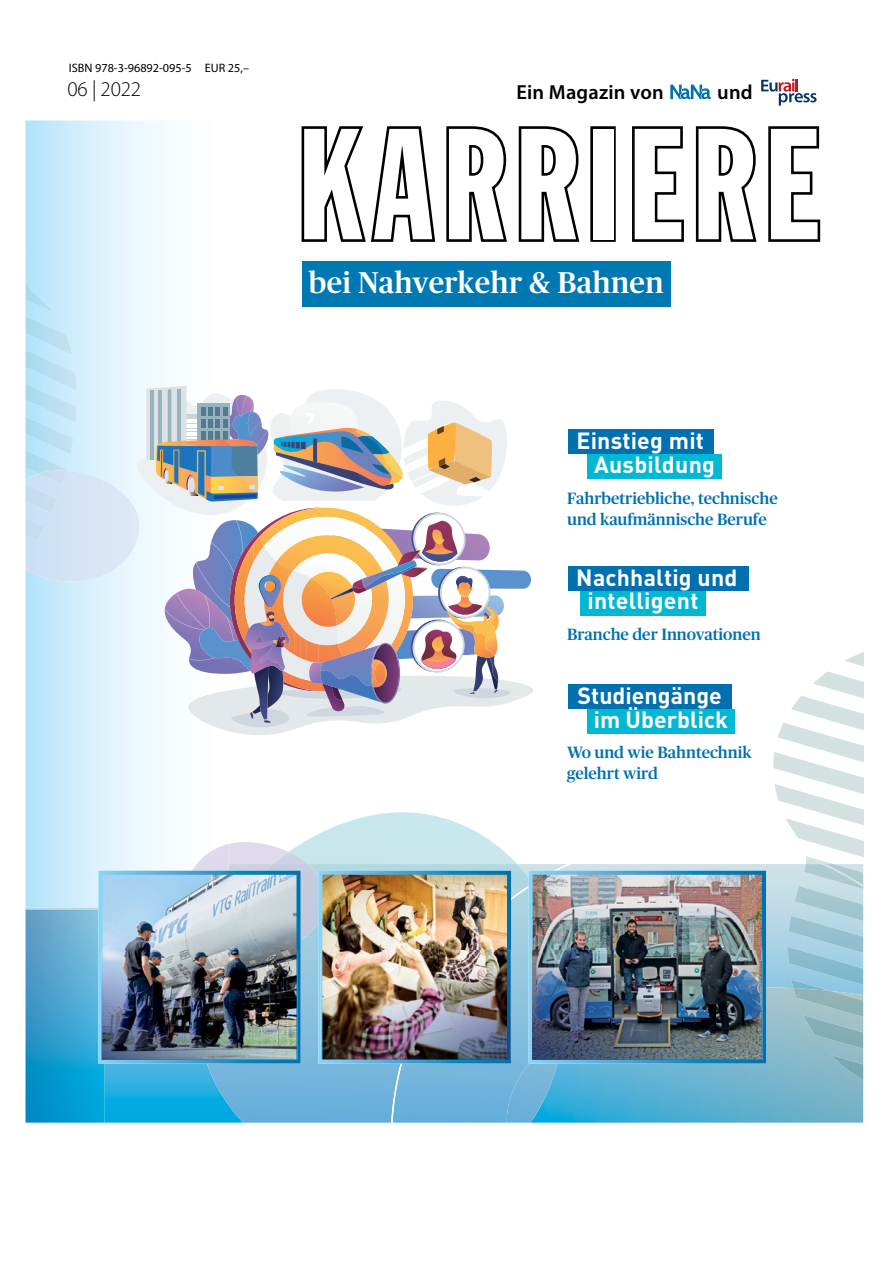
<style>
.page{position:relative;width:893px;height:1263px;background:#fff}
.page>*{position:absolute;margin:0;border:0;box-sizing:border-box;transform-origin:0 0}
.t1{font:154.95px "Franklin Gothic Std Extra Cond";letter-spacing:.06em;color:#fff}
.t2{font:500 30px "Publico Headline";letter-spacing:.01em;color:#fff}
.t3{font:700 23.1px/24px "DINOT";letter-spacing:.01em;color:#fff}
.t4{font:300 21px "Myriad Pro";letter-spacing:-.01em;color:#000}
.t5{font:600 20.4px "Myriad Pro";letter-spacing:.01em;color:#000}
.t6{font:300 20.4px "Myriad Pro";color:#000}
.t7{font:500 16.35px/21.8px "Publico Headline";color:#0071ae}
.t8{font:12.3px "Myriad Pro";color:#000}
</style>
<div class="page">
<svg style="left:26px;top:907px;width:181px;height:216px;background:#24b0e2"></svg>
<img style="left:207px;top:1063px;width:184px;height:60px">
<svg style="left:391px;top:864px;width:382px;height:259px;background:#8ac1df"></svg>
<img style="left:558px;top:987px;width:305px;height:136px">
<img style="left:507px;top:1063px;width:51px;height:60px">
<svg style="left:773px;top:652px;width:90px;height:339px"></svg>
<img style="left:793px;top:988px;width:70px;height:92px">
<svg style="left:26px;top:120px;width:141px;height:787px;background:#d5effc"></svg>
<img style="left:26px;top:909px;width:78px;height:214px">
<svg style="left:26px;top:248px;width:1px;height:12px"></svg>
<img style="left:529px;top:871px;width:237px;height:192px">
<img style="left:533px;top:950px;width:229px;height:109px">
<img style="left:98px;top:812px;width:419px;height:251px">
<img style="left:101px;top:950px;width:196px;height:110px">
<div style="left:568px;top:429px;width:145px;height:25px;background:#0071ae"></div>
<div style="left:587px;top:454px;width:135px;height:24px;background:#00b7d4"></div>
<div style="left:588px;top:709px;width:147px;height:25px;background:#00b7d4"></div>
<div style="left:568px;top:684px;width:163px;height:25px;background:#0071ae"></div>
<div style="left:568px;top:566px;width:180px;height:25px;background:#0071ae"></div>
<div style="left:580px;top:591px;width:126px;height:24px;background:#00b7d4"></div>
<svg style="left:26px;top:282px;width:507px;height:457px"></svg>
<div style="left:275px;top:41px;width:586px;height:295px;background:#fff"></div>
<svg style="left:670px;top:84px;width:41px;height:16px"></svg>
<svg style="left:670px;top:85px;width:41px;height:14px"></svg>
<svg style="left:761px;top:79px;width:56px;height:27px"></svg>
<svg style="left:301px;top:126px;width:135px;height:116px"></svg>
<svg style="left:446px;top:126px;width:61px;height:116px"></svg>
<svg style="left:518px;top:126px;width:62px;height:116px"></svg>
<div style="left:590px;top:126px;width:26px;height:116px;border:5px solid #000"></div>
<svg style="left:632px;top:126px;width:52px;height:116px"></svg>
<svg style="left:695px;top:126px;width:62px;height:116px"></svg>
<svg style="left:768px;top:126px;width:53px;height:116px"></svg>
<div style="left:302px;top:261px;width:368px;height:45px;background:#0078b2"></div>
<p class="t8" style="left:69px;top:60px;width:182px">ISBN 978-3-96892-095-5 EUR 25,–</p>
<p class="t6" style="left:67px;top:79px;width:71px">09 | 2021</p>
<p class="t5" style="left:516px;top:79px;width:149px">Ein Magazin von</p>
<p class="t5" style="left:717px;top:79px;width:37px">und</p>
<h1 class="t1" style="left:298px;top:102px;width:523px">KARRIERE</h1>
<h2 class="t2" style="left:309px;top:261px;width:356px">bei Nahverkehr &amp; Bahnen</h2>
<p class="t4" style="left:68px;top:78px;width:75px">06 | 2022</p>
<h3 class="t3" style="left:594px;top:427px;width:122px;text-indent:-18px">Einstieg mit<br>Ausbildung</h3>
<p class="t7" style="left:567px;top:486px;width:212px">Fahrbetriebliche, technische und kaufmännische Berufe</p>
<h3 class="t3" style="left:587px;top:565px;width:152px;line-height:23.1px;text-indent:-11px">Nachhaltig und intelligent</h3>
<p class="t7" style="left:567px;top:623px;width:195px">Branche der Innovationen</p>
<h3 class="t3" style="left:578px;top:682px;width:152px;line-height:24.5px;text-align:right">Studiengänge im Überblick</h3>
<p class="t7" style="left:567px;top:740px;width:186px">Wo und wie Bahntechnik gelehrt wird</p>
</div>
